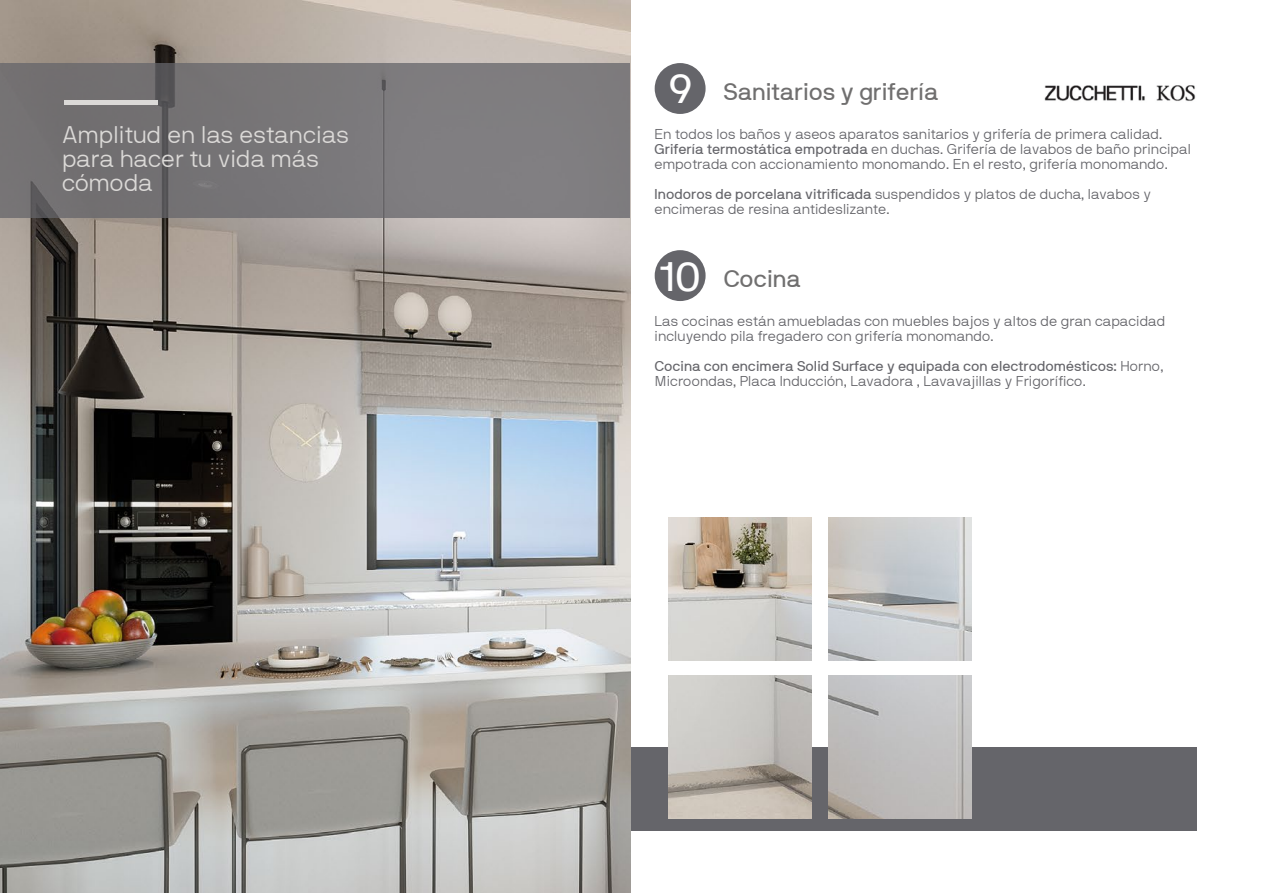
<style>
.page{position:relative;width:1263px;height:893px;background:#fff}
.page>*{position:absolute;margin:0;border:0;box-sizing:border-box;transform-origin:0 0}
.t1{font:24px/24px "NB International Light Webfont";color:#dbd9d7}
.t2{font:24px "NB International Regular Webfont";color:#706f6f}
.t3{font:14.25px/15px "NB International Light Webfont";color:#65656a}
.t4{font:14.25px "NB International Regular Webfont";color:#65656a}
.s1{font-size:41.1px;color:#fff}
.s2{font-family:"NB International Regular Webfont"}
.s3{font-family:"NB International Light Webfont"}
</style>
<div class="page">
<div style="left:628px;top:747px;width:569px;height:83px;background:#65656a"></div>
<img style="left:829px;top:676px;width:143px;height:143px">
<img style="left:669px;top:676px;width:143px;height:143px">
<img style="left:829px;top:517px;width:143px;height:143px">
<img style="left:668px;top:517px;width:143px;height:143px">
<div style="left:655px;top:63px;width:51px;height:51px;background:#65656a;border-radius:50%"></div>
<div style="left:655px;top:250px;width:51px;height:51px;background:#65656a;border-radius:50%"></div>
<img style="left:0;top:0;width:630px;height:893px">
<div style="left:0;top:64px;width:630px;height:154px;background:#797779"></div>
<div style="left:65px;top:100px;width:93px;height:5px;background:#dbd9d7"></div>
<img style="left:1044px;top:85px;width:152px;height:16px">
<h1 class="t1" style="left:62px;top:122px;width:288px">Amplitud en las estancias para hacer tu vida más cómoda</h1>
<h1 class="t2" style="left:668px;top:78px;width:271px"><span class="s1">9</span> Sanitarios y grifería</h1>
<p class="t3" style="left:655px;top:127px;width:538px">En todos los baños y aseos aparatos sanitarios y grifería de primera calidad.<br><span class="s2">Grifería termostática empotrada</span> en duchas. Grifería de lavabos de baño principal empotrada con accionamiento monomando. En el resto, grifería monomando.</p>
<p class="t3" style="left:655px;top:187px;width:498px"><span class="s2">Inodoros de porcelana vitrificada</span> suspendidos y platos de ducha, lavabos y encimeras de resina antideslizante.</p>
<h1 class="t2" style="left:660px;top:265px;width:142px"><span class="s1">10</span> Cocina</h1>
<p class="t3" style="left:655px;top:314px;width:512px">Las cocinas están amuebladas con muebles bajos y altos de gran capacidad incluyendo pila fregadero con grifería monomando.</p>
<p class="t4" style="left:655px;top:358px;width:510px">Cocina con encimera Solid Surface y equipada con electrodomésticos: <span class="s3">Horno,</span></p>
<p class="t3" style="left:655px;top:374px;width:433px">Microondas, Placa Inducción, Lavadora , Lavavajillas y Frigorífico.</p>
</div>
